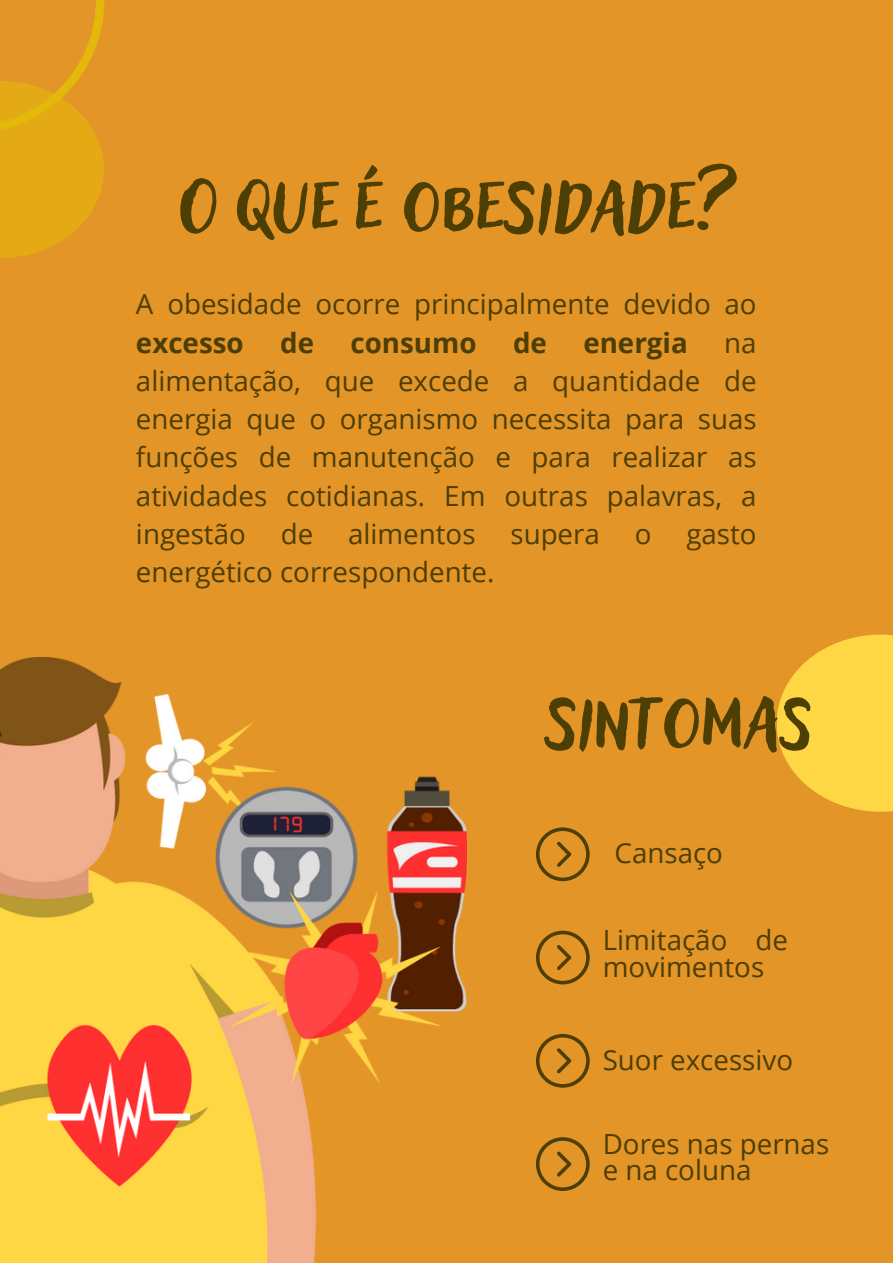
<style>
.page{position:relative;width:893px;height:1264px;background:#fff}
.page>*{position:absolute;margin:0;border:0;box-sizing:border-box;transform-origin:0 0}
.t1{font:93.3px "Adlery Pro Blockletter";color:#4d3e04}
.t2{font:27.75px/38.2px "Open Sans";color:#4d3e04}
.t3{font:700 27.75px "Open Sans";color:#4d3e04}
.s1{font-weight:700}
</style>
<div class="page">
<div style="left:0;top:0;width:892px;height:1262px;background:#e39527"></div>
<svg style="left:0;top:134px;width:104px;height:124px;fill:#e3aa15"></svg>
<svg style="left:777px;top:634px;width:115px;height:177px;fill:#ffd745"></svg>
<svg style="left:0;top:0;width:104px;height:134px"></svg>
<img style="left:0;top:657px;width:466px;height:605px">
<svg style="left:536px;top:827px;width:53px;height:54px"></svg>
<svg style="left:536px;top:930px;width:53px;height:54px"></svg>
<svg style="left:536px;top:1034px;width:53px;height:53px"></svg>
<svg style="left:536px;top:1137px;width:53px;height:53px"></svg>
<p class="t1" style="left:178px;top:142px;width:537px">O que é obesidade?</p>
<p class="t2" style="left:136px;top:284px;width:622px">A obesidade ocorre principalmente devido ao <span class="s1">excesso</span></p>
<p class="t3" style="left:280px;top:323px;width:35px">de</p>
<p class="t3" style="left:350px;top:323px;width:127px">consumo</p>
<p class="t3" style="left:513px;top:323px;width:35px">de</p>
<p class="t3" style="left:583px;top:323px;width:106px">energia</p>
<p class="t2" style="left:136px;top:323px;width:622px;text-align:justify;text-indent:588px">na alimentação, que excede a quantidade de energia que o organismo necessita para suas funções de manutenção e para realizar as atividades cotidianas. Em outras palavras, a ingestão</p>
<p class="t2" style="left:281px;top:514px;width:34px">de</p>
<p class="t2" style="left:348px;top:514px;width:129px">alimentos</p>
<p class="t2" style="left:510px;top:514px;width:91px">supera</p>
<p class="t2" style="left:634px;top:514px;width:18px">o</p>
<p class="t2" style="left:686px;top:514px;width:72px">gasto</p>
<p class="t2" style="left:136px;top:552px;width:360px">energético correspondente.</p>
<p class="t1" style="left:544px;top:658px;width:270px">sintomas</p>
<p class="t2" style="left:614px;top:833px;width:110px">Cansaço</p>
<p class="t2" style="left:602px;top:925px;width:187px;line-height:27px">Limitação de movimentos</p>
<p class="t2" style="left:602px;top:1039px;width:192px">Suor excessivo</p>
<p class="t2" style="left:602px;top:1124px;width:228px">Dores nas pernas</p>
<p class="t2" style="left:602px;top:1150px;width:150px">e na coluna</p>
</div>
